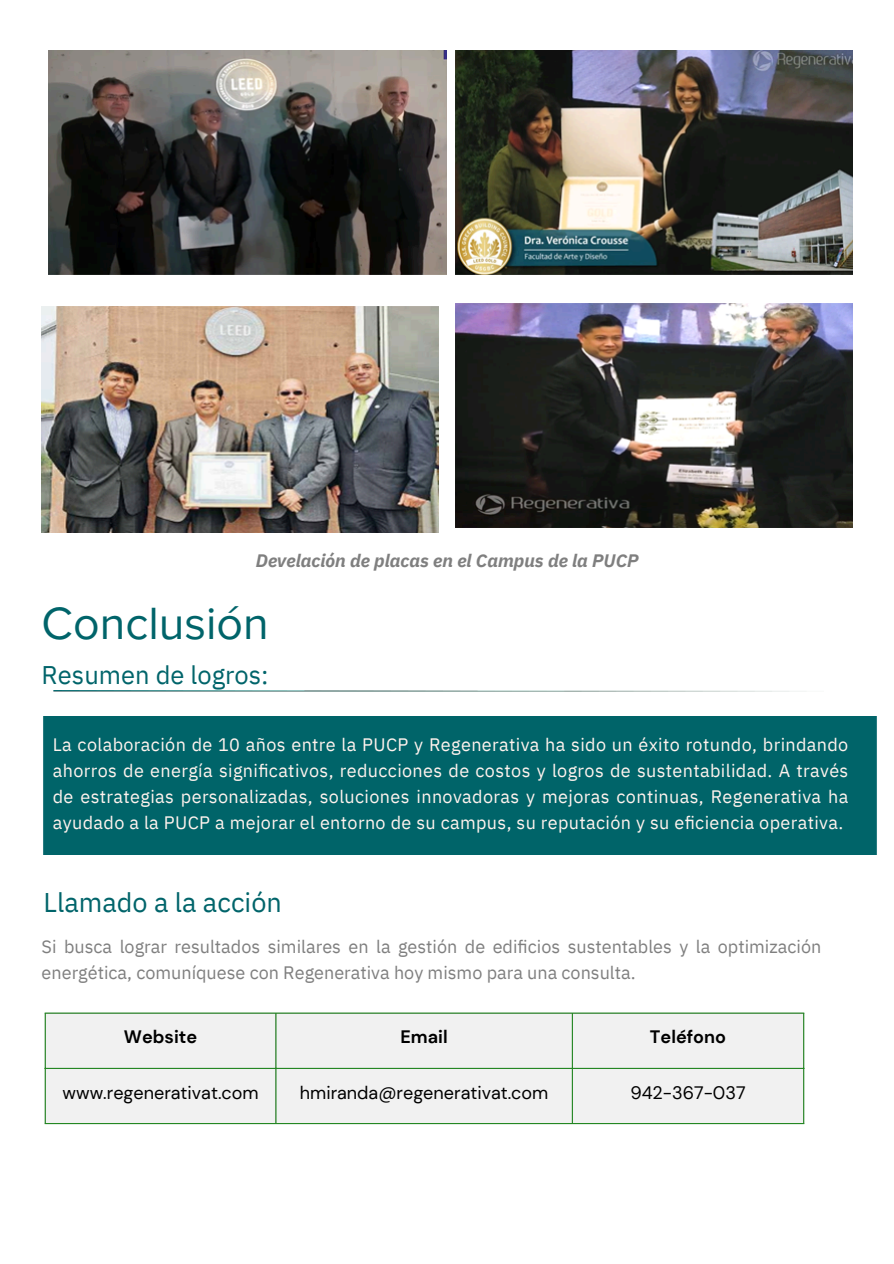
<style>
.page{position:relative;width:894px;height:1264px;background:#fff}
.page>*{position:absolute;margin:0;border:0;box-sizing:border-box;transform-origin:0 0}
.t1{font:46.5px "Proxima Nova";color:#00646a}
.t2{font:27px "IBM Plex Sans";color:#00646a}
.t3{font:25.5px "IBM Plex Sans";color:#00646a}
.t4{font:18px/25.8px "IBM Plex Sans";letter-spacing:.02em;color:#fff3ee;text-align:justify}
.t5{font:18px/25.8px "IBM Plex Sans";color:#7f7f7f}
.t6{font:18px "DM Sans";color:#000}
.t7{font:italic 700 18px "IBM Plex Sans";color:#7f7f7f}
.t8{font:700 18px "DM Sans";color:#000}
</style>
<div class="page">
<img style="left:42px;top:51px;width:810px;height:481px">
<img style="left:53px;top:690px;width:702px;height:1px">
<div style="left:43px;top:716px;width:834px;height:138px;background:#006469"></div>
<div style="left:46px;top:1013px;width:756px;height:109px;background:#f1f1f1"></div>
<hr style="left:45px;top:1013px;width:1px;height:109px;background:#238722">
<hr style="left:275px;top:1013px;width:1px;height:109px;background:#238722">
<hr style="left:571px;top:1013px;width:1px;height:109px;background:#238722">
<hr style="left:802px;top:1013px;width:2px;height:109px;background:#238722">
<hr style="left:45px;top:1012px;width:759px;height:1px;background:#238722">
<hr style="left:45px;top:1067px;width:759px;height:1px;background:#238722">
<hr style="left:45px;top:1122px;width:759px;height:2px;background:#238722">
<p class="t7" style="left:256px;top:548px;width:384px">Develación de placas en el Campus de la PUCP</p>
<h1 class="t1" style="left:42px;top:596px;width:228px">Conclusión</h1>
<h1 class="t3" style="left:42px;top:658px;width:228px">Resumen de logros:</h1>
<p class="t4" style="left:53px;top:731px;width:796px">La colaboración de 10 años entre la PUCP y Regenerativa ha sido un éxito rotundo, brindando ahorros de energía significativos, reducciones de costos y logros de sustentabilidad. A través de estrategias personalizadas, soluciones innovadoras y mejoras continuas, Regenerativa ha ayudado a la PUCP a mejorar el entorno de su campus, su reputación y su eficiencia operativa.</p>
<p class="t2" style="left:43px;top:884px;width:240px">Llamado a la acción</p>
<p class="t5" style="left:42px;top:933px;width:781px">Si busca lograr resultados similares en la gestión de edificios sustentables y la optimización energética, comuníquese con Regenerativa hoy mismo para una consulta.</p>
<p class="t8" style="left:124px;top:1025px;width:75px">Website</p>
<p class="t8" style="left:400px;top:1025px;width:49px">Email</p>
<p class="t8" style="left:649px;top:1025px;width:78px">Teléfono</p>
<p class="t6" style="left:63px;top:1080px;width:197px">www.regenerativat.com</p>
<p class="t6" style="left:300px;top:1080px;width:250px">hmiranda@regenerativat.com</p>
<p class="t6" style="left:630px;top:1080px;width:117px">942-367-037</p>
</div>
